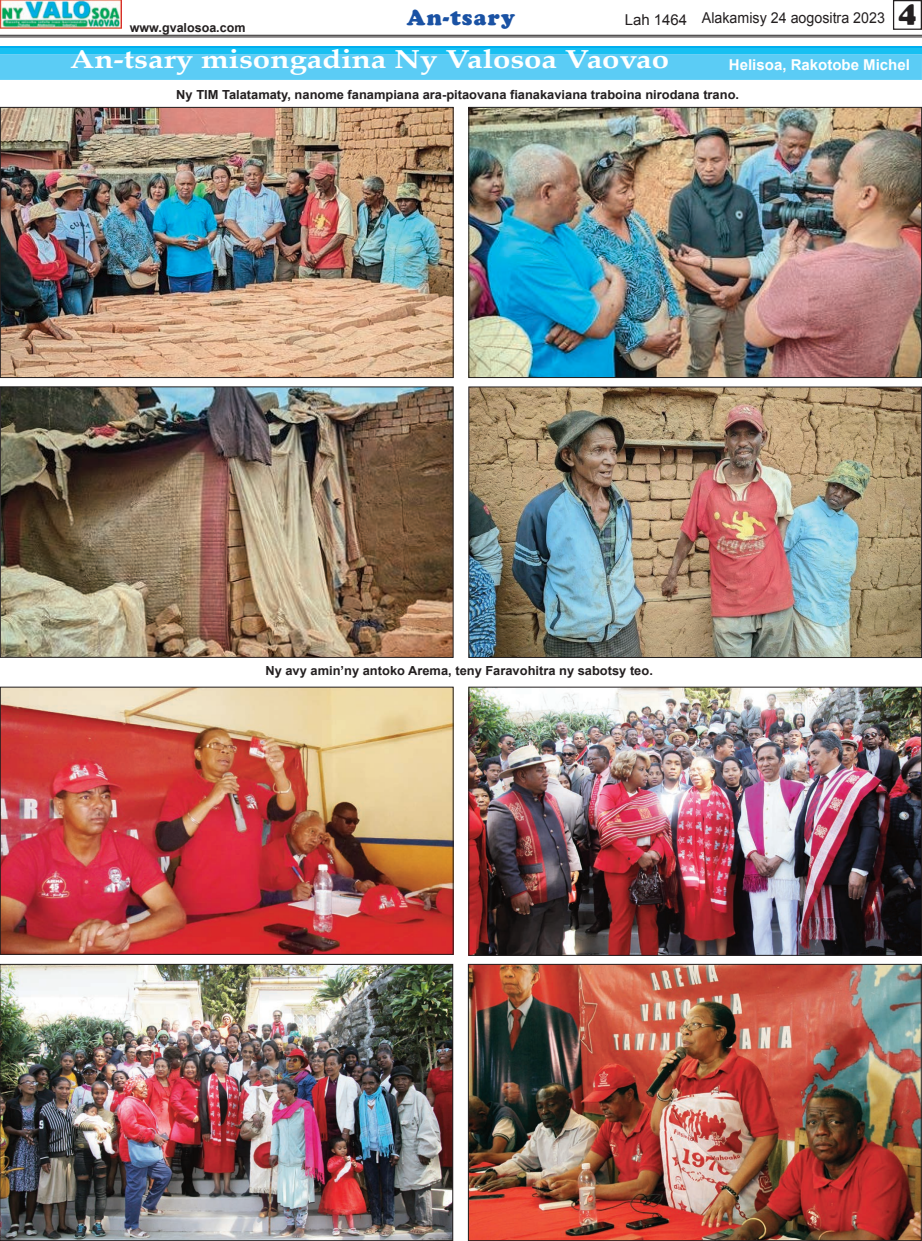
<style>
.page{position:relative;width:922px;height:1241px;background:#fff}
.page>*{position:absolute;margin:0;border:0;box-sizing:border-box;transform-origin:0 0}
.t1{font:700 26px "Palatino Linotype";letter-spacing:-.005em;color:#fff;scale:1.2 1}
.t2{font:900 22.5px "Cooper";letter-spacing:.05em;color:#1a52a4}
.t3{font:15px "Arial";color:#231f20}
.t4{font:700 15px "Arial";letter-spacing:-.005em;color:#fff}
.t5{font:700 12.5px "Arial";color:#231f20}
.s1{font-family:"Cooper";font-weight:900;font-size:30px}
</style>
<div class="page">
<hr style="left:0;top:35px;width:921px;height:1px;background:#231f20">
<hr style="left:0;top:37px;width:921px;height:1px;background:#231f20">
<img style="left:0;top:0;width:122px;height:28px">
<div style="left:892px;top:0;width:29px;height:30px;border:1px solid #231f20"></div>
<div style="left:0;top:46px;width:921px;height:8px;background:#0bb7f0"></div>
<svg style="left:0;top:54px;width:921px;height:26px;background:#5cccf5"></svg>
<div style="left:0;top:49px;width:921px;height:5px;background:#17c0f2"></div>
<img style="left:2px;top:388px;width:449px;height:267px">
<div style="left:0;top:386px;width:453px;height:271px;border:1px solid #231f20"></div>
<img style="left:470px;top:109px;width:449px;height:267px">
<div style="left:468px;top:107px;width:453px;height:271px;border:1px solid #231f20"></div>
<img style="left:470px;top:388px;width:449px;height:267px">
<div style="left:468px;top:386px;width:453px;height:271px;border:1px solid #231f20"></div>
<img style="left:2px;top:688px;width:449px;height:264px">
<img style="left:470px;top:688px;width:449px;height:265px">
<div style="left:468px;top:686px;width:453px;height:269px;border:1px solid #231f20"></div>
<img style="left:2px;top:965px;width:449px;height:273px">
<div style="left:0;top:963px;width:453px;height:277px;border:1px solid #231f20"></div>
<img style="left:470px;top:965px;width:449px;height:273px">
<div style="left:468px;top:963px;width:453px;height:277px;border:1px solid #231f20"></div>
<img style="left:2px;top:109px;width:449px;height:267px">
<div style="left:0;top:107px;width:453px;height:271px;border:1px solid #231f20"></div>
<p class="t5" style="left:130px;top:20px;width:117px">www.gvalosoa.com</p>
<h2 class="t2" style="left:407px;top:5px;width:110px">An-tsary</h2>
<p class="t3" style="left:624px;top:10px;width:293px">Lah 1464 Alakamisy 24 aogositra 2023 <span class="s1">4</span></p>
<h1 class="t1" style="left:70px;top:49px;width:500px">An-tsary misongadina Ny Valosoa Vaovao</h1>
<p class="t4" style="left:728px;top:56px;width:182px">Helisoa, Rakotobe Michel</p>
<p class="t5" style="left:176px;top:88px;width:564px">Ny TIM Talatamaty, nanome fanampiana ara-pitaovana fianakaviana traboina nirodana trano.</p>
<p class="t5" style="left:265px;top:664px;width:389px">Ny avy amin’ny antoko Arema, teny Faravohitra ny sabotsy teo.</p>
</div>
